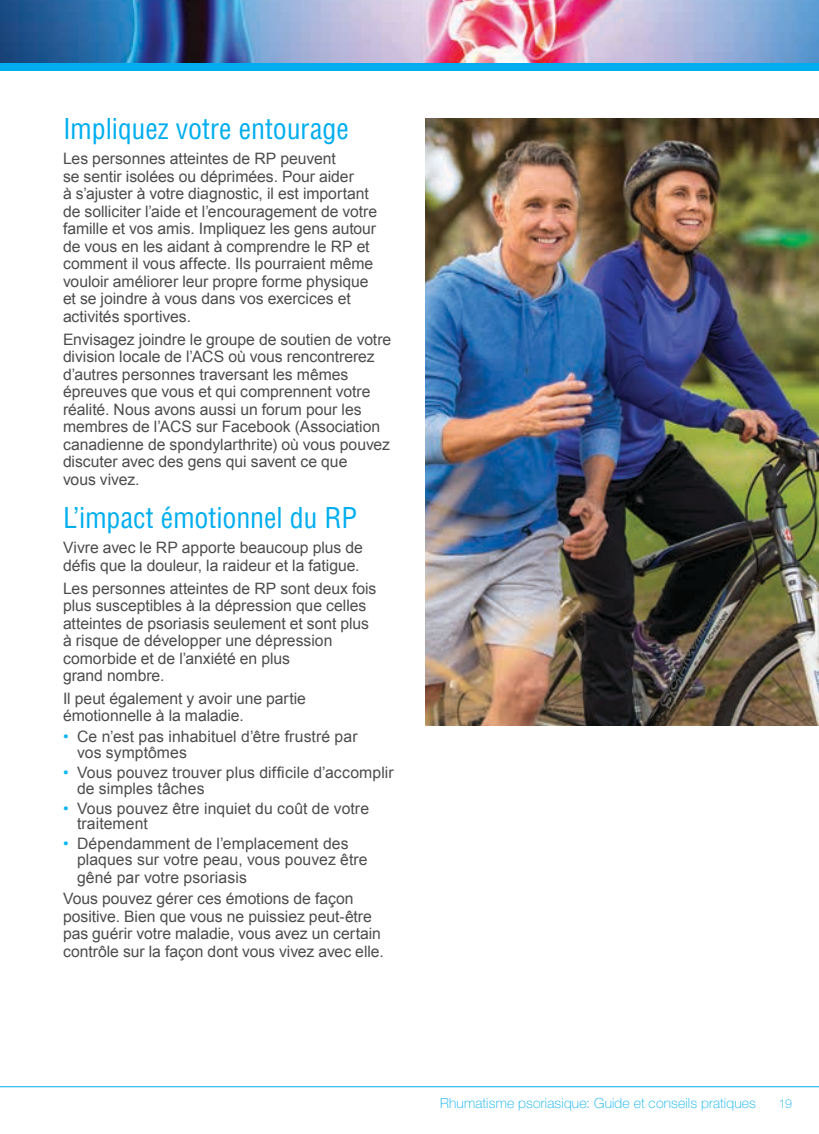
<style>
.page{position:relative;width:819px;height:1134px;background:#fff}
.page>*{position:absolute;margin:0;border:0;box-sizing:border-box;transform-origin:0 0}
.t1{font:condensed 28px "Helvetica LT Std";letter-spacing:-.005em;color:#00aeef}
.t2{font:15.75px/17.5px "Arial";color:#4d4d4f}
.t3{font:100 14px "Helvetica Neue LT Std";letter-spacing:.01em;color:#00aeef}
.t4{font:100 12.25px "Helvetica Neue LT Std";color:#00aeef}
.s1{color:#00b6f1}
</style>
<div class="page">
<img style="left:0;top:0;width:819px;height:63px">
<div style="left:0;top:63px;width:819px;height:8px;background:#00aeef"></div>
<hr style="left:0;top:1086px;width:819px;height:1px;background:#00aeef">
<img style="left:425px;top:119px;width:394px;height:606px">
<h1 class="t1" style="left:63px;top:111px;width:287px">Impliquez votre entourage</h1>
<p class="t2" style="left:63px;top:150px;width:316px">Les personnes atteintes de RP peuvent<br>se sentir isolées ou déprimées. Pour aider<br>à s’ajuster à votre diagnostic, il est important de solliciter l’aide et l’encouragement de votre famille et vos amis. Impliquez les gens autour de vous en les aidant à comprendre le RP et comment il vous affecte. Ils pourraient même vouloir améliorer leur propre forme physique et se joindre à vous dans vos exercices et activités sportives.</p>
<p class="t2" style="left:63px;top:331px;width:330px">Envisagez joindre le groupe de soutien de votre division locale de l’ACS où vous rencontrerez d’autres personnes traversant les mêmes épreuves que vous et qui comprennent votre réalité. Nous avons aussi un forum pour les membres de l’ACS sur Facebook (Association canadienne de spondylarthrite) où vous pouvez discuter avec des gens qui savent ce que<br>vous vivez.</p>
<h1 class="t1" style="left:63px;top:500px;width:295px">L’impact émotionnel du RP</h1>
<p class="t2" style="left:63px;top:539px;width:301px">Vivre avec le RP apporte beaucoup plus de défis que la douleur, la raideur et la fatigue.</p>
<p class="t2" style="left:63px;top:579px;width:315px">Les personnes atteintes de RP sont deux fois plus susceptibles à la dépression que celles atteintes de psoriasis seulement et sont plus à risque de développer une dépression comorbide et de l’anxiété en plus<br>grand nombre.</p>
<p class="t2" style="left:63px;top:690px;width:245px">Il peut également y avoir une partie émotionnelle à la maladie.</p>
<p class="t2" style="left:77px;top:729px;width:282px;line-height:15.8px;text-indent:-14px"><span class="s1">•</span> Ce n’est pas inhabituel d’être frustré par vos symptômes</p>
<p class="t2" style="left:77px;top:765px;width:318px;line-height:15.8px;text-indent:-14px"><span class="s1">•</span> Vous pouvez trouver plus difficile d’accomplir de simples tâches</p>
<p class="t2" style="left:77px;top:800px;width:294px;line-height:15.8px;text-indent:-14px"><span class="s1">•</span> Vous pouvez être inquiet du coût de votre traitement</p>
<p class="t2" style="left:77px;top:836px;width:292px;line-height:15.8px;text-indent:-14px"><span class="s1">•</span> Dépendamment de l’emplacement des plaques sur votre peau, vous pouvez être</p>
<p class="t2" style="left:63px;top:866px;width:292px;line-height:21.5px;text-indent:14px">gêné par votre psoriasis<br>Vous pouvez gérer ces émotions de façon</p>
<p class="t2" style="left:63px;top:907px;width:322px">positive. Bien que vous ne puissiez peut-être pas guérir votre maladie, vous avez un certain contrôle sur la façon dont vous vivez avec elle.</p>
<p class="t3" style="left:440px;top:1095px;width:317px">Rhumatisme psoriasique: Guide et conseils pratiques</p>
<p class="t4" style="left:779px;top:1096px;width:14px">19</p>
</div>
